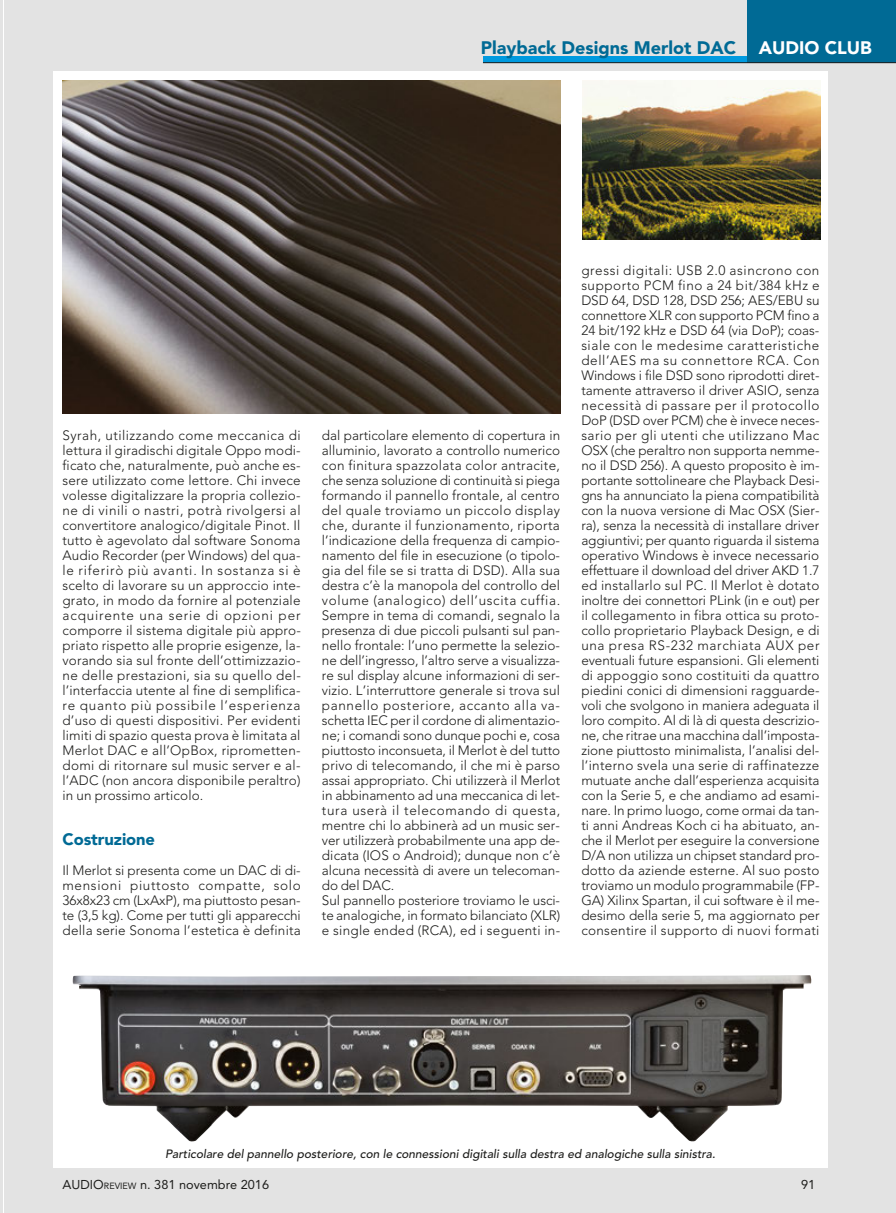
<style>
.page{position:relative;width:896px;height:1213px;background:#fff}
.page>*{position:absolute;margin:0;border:0;box-sizing:border-box;transform-origin:0 0}
.t1{font:900 18px "Avenir";color:#006a95}
.t2{font:900 18px "Avenir";color:#fff}
.t3{font:900 16.5px "Avenir";letter-spacing:-.005em;color:#006a95}
.t4{font:300 13.5px/15px "Avenir";color:#1d1d1b;text-align:justify}
.t5{font:12.75px "Avenir";color:#1d1d1b}
.t6{font:italic 500 12px "Avenir";color:#1d1d1b}
.s1{font-size:9px}
</style>
<div class="page">
<div style="left:4px;top:0;width:892px;height:1212px;background:#e3e3e3"></div>
<div style="left:53px;top:71px;width:774px;height:1095px;background:#fff"></div>
<div style="left:483px;top:57px;width:413px;height:6px;background:#009adf"></div>
<div style="left:747px;top:0;width:149px;height:63px;background:#006a95"></div>
<hr style="left:483px;top:62px;width:413px;height:1px;background:#1d1d1b">
<hr style="left:0;top:0;width:3px;height:1212px;background:#e3e3e3">
<img style="left:63px;top:81px;width:497px;height:333px">
<img style="left:582px;top:80px;width:238px;height:159px">
<img style="left:73px;top:975px;width:738px;height:166px">
<h1 class="t1" style="left:481px;top:40px;width:257px">Playback Designs Merlot DAC</h1>
<h1 class="t2" style="left:759px;top:40px;width:114px">AUDIO CLUB</h1>
<p class="t4" style="left:63px;top:428px;width:240px">Syrah, utilizzando come meccanica di lettura il giradischi digitale Oppo modi&shy;ficato che, naturalmente, può anche es&shy;sere utilizzato come lettore. Chi invece volesse digitalizzare la propria collezio&shy;ne di vinili o nastri, potrà rivolgersi al convertitore analogico/digitale Pinot. Il tutto è agevolato dal software Sonoma Audio Recorder (per Windows) del qua&shy;le riferirò più avanti. In sostanza si è scelto di lavorare su un approccio inte&shy;grato, in modo da fornire al potenziale acquirente una serie di opzioni per comporre il sistema digitale più appro&shy;priato rispetto alle proprie esigenze, la&shy;vorando sia sul fronte dell’ottimizzazio&shy;ne delle prestazioni, sia su quello del&shy;l’interfaccia utente al fine di semplifica&shy;re quanto più possibile l’esperienza d’uso di questi dispositivi. Per evidenti limiti di spazio questa prova è limitata al Merlot DAC e all’OpBox, riprometten&shy;domi di ritornare sul music server e al&shy;l’ADC (non ancora disponibile peraltro) in un prossimo articolo.</p>
<p class="t3" style="left:63px;top:832px;width:94px">Costruzione</p>
<p class="t4" style="left:63px;top:863px;width:240px">Il Merlot si presenta come un DAC di di&shy;mensioni piuttosto compatte, solo 36x8x23 cm (LxAxP), ma piuttosto pesan&shy;te (3,5 kg). Come per tutti gli apparecchi della serie Sonoma l’estetica è definita</p>
<p class="t4" style="left:322px;top:428px;width:240px;text-align:left">dal particolare elemento di copertura in alluminio, lavorato a controllo numerico con finitura spazzolata color antracite, che senza soluzione di continuità si piega formando il pannello frontale, al centro del quale troviamo un piccolo display che, durante il funzionamento, riporta l’indicazione della frequenza di campio&shy;namento del file in esecuzione (o tipolo&shy;gia del file se si tratta di DSD). Alla sua destra c’è la manopola del controllo del volume (analogico) dell’uscita cuffia.<br>Sempre in tema di comandi, segnalo la presenza di due piccoli pulsanti sul pan&shy;nello frontale: l’uno permette la selezio&shy;ne dell’ingresso, l’altro serve a visualizza&shy;re sul display alcune informazioni di ser&shy;vizio. L’interruttore generale si trova sul pannello posteriore, accanto alla va&shy;schetta IEC per il cordone di alimentazio&shy;ne; i comandi sono dunque pochi e, cosa piuttosto inconsueta, il Merlot è del tutto privo di telecomando, il che mi è parso assai appropriato. Chi utilizzerà il Merlot in abbinamento ad una meccanica di let&shy;tura userà il telecomando di questa, mentre chi lo abbinerà ad un music ser&shy;ver utilizzerà probabilmente una app de&shy;dicata (IOS o Android); dunque non c’è alcuna necessità di avere un telecoman&shy;do del DAC.<br>Sul pannello posteriore troviamo le usci&shy;te analogiche, in formato bilanciato (XLR) e single ended (RCA), ed i seguenti in-</p>
<p class="t4" style="left:581px;top:263px;width:240px">gressi digitali: USB 2.0 asincrono con supporto PCM fino a 24 bit/384 kHz e DSD 64, DSD 128, DSD 256; AES/EBU su connettore XLR con supporto PCM fino a 24 bit/192 kHz e DSD 64 (via DoP); coas&shy;siale con le medesime caratteristiche dell’AES ma su connettore RCA. Con Windows i file DSD sono riprodotti diret&shy;tamente attraverso il driver ASIO, senza necessità di passare per il protocollo DoP (DSD over PCM) che è invece neces&shy;sario per gli utenti che utilizzano Mac OSX (che peraltro non supporta nemme&shy;no il DSD 256). A questo proposito è im&shy;portante sottolineare che Playback Desi&shy;gns ha annunciato la piena compatibilità con la nuova versione di Mac OSX (Sier&shy;ra), senza la necessità di installare driver aggiuntivi; per quanto riguarda il sistema operativo Windows è invece necessario effettuare il download del driver AKD 1.7 ed installarlo sul PC. Il Merlot è dotato inoltre dei connettori PLink (in e out) per il collegamento in fibra ottica su proto&shy;collo proprietario Playback Design, e di una presa RS-232 marchiata AUX per eventuali future espansioni. Gli elementi di appoggio sono costituiti da quattro piedini conici di dimensioni ragguarde&shy;voli che svolgono in maniera adeguata il loro compito. Al di là di questa descrizio&shy;ne, che ritrae una macchina dall’imposta&shy;zione piuttosto minimalista, l’analisi del&shy;l’interno svela una serie di raffinatezze mutuate anche dall’esperienza acquisita con la Serie 5, e che andiamo ad esami&shy;nare. In primo luogo, come ormai da tan&shy;ti anni Andreas Koch ci ha abituato, an&shy;che il Merlot per eseguire la conversione D/A non utilizza un chipset standard pro&shy;dotto da aziende esterne. Al suo posto troviamo un modulo programmabile (FP-GA) Xilinx Spartan, il cui software è il me&shy;desimo della serie 5, ma aggiornato per consentire il supporto di nuovi formati</p>
<p class="t6" style="left:165px;top:1148px;width:552px">Particolare del pannello posteriore, con le connessioni digitali sulla destra ed analogiche sulla sinistra.</p>
<p class="t5" style="left:63px;top:1179px;width:208px">AUDIO<span class="s1">REVIEW</span> n. 381 novembre 2016</p>
<p class="t5" style="left:801px;top:1179px;width:16px">91</p>
</div>
